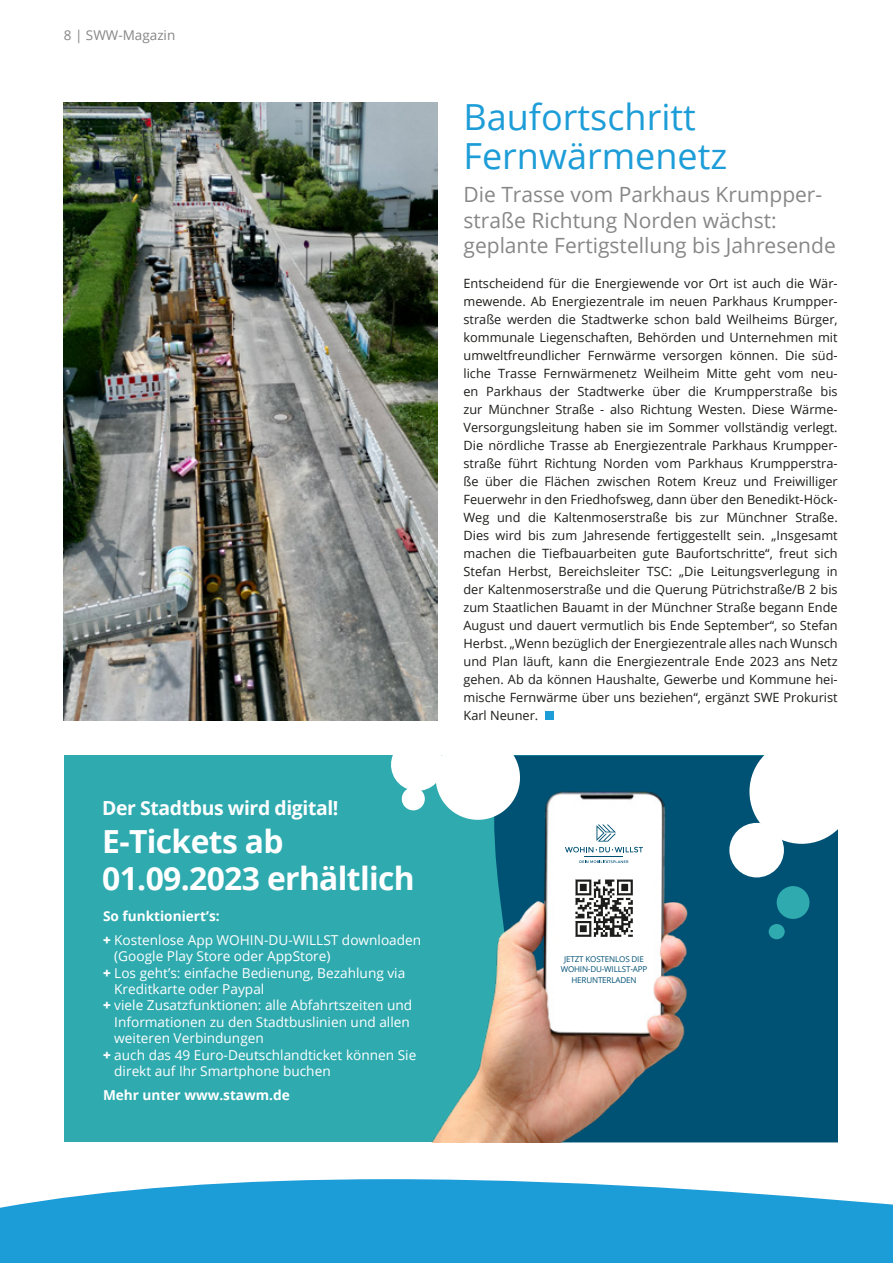
<style>
.page{position:relative;width:893px;height:1263px;background:#fff}
.page>*{position:absolute;margin:0;border:0;box-sizing:border-box;transform-origin:0 0}
.t1{font:36px/39px "Open Sans";color:#1d9dd8}
.t2{font:700 31.8px/37.3px "Open Sans";letter-spacing:-.02em;color:#fff}
.t3{font:21px/25.2px "Open Sans";color:#878787}
.t4{font:700 19.35px "Open Sans";letter-spacing:-.02em;color:#fff}
.t5{font:13.65px/24.3px "Open Sans";color:#fff}
.t6{font:700 13.65px "Open Sans";color:#fff}
.t7{font:13.5px "Open Sans";color:#878787}
.t8{font:12.75px/18px "Open Sans";color:#1d1d1b;text-align:justify}
.t9{font:8.1px/10.4px "Open Sans";letter-spacing:-.02em;color:#005275;text-align:center}
.s1{font-weight:700}
.s2{font-weight:800}
</style>
<div class="page">
<img style="left:64px;top:102px;width:374px;height:618px">
<div style="left:545px;top:711px;width:8px;height:9px;background:#1d9dd8"></div>
<div style="left:64px;top:755px;width:774px;height:387px;background:#2faaaf"></div>
<div style="left:526px;top:755px;width:312px;height:387px;background:#005275"></div>
<img style="left:432px;top:781px;width:352px;height:361px">
<svg style="left:596px;top:824px;width:20px;height:17px"></svg>
<svg style="left:579px;top:860px;width:49px;height:3px"></svg>
<hr style="left:584px;top:856px;width:39px;height:1px;background:#005275">
<svg style="left:565px;top:847px;width:78px;height:5px"></svg>
<img style="left:573px;top:877px;width:62px;height:62px">
<svg style="left:749px;top:755px;width:89px;height:89px;background:#edf3f5"></svg>
<div style="left:769px;top:924px;width:16px;height:15px;background:#2faaaf;border-radius:50%"></div>
<div style="left:729px;top:823px;width:55px;height:54px;background:#fff;border-radius:50%"></div>
<div style="left:777px;top:886px;width:32px;height:33px;background:#2faaaf;border-radius:50%"></div>
<svg style="left:391px;top:755px;width:135px;height:71px"></svg>
<svg style="left:0;top:1179px;width:893px;height:84px;background:#35a7dc"></svg>
<p class="t7" style="left:64px;top:26px;width:113px">8 | SWW-Magazin</p>
<h3 class="t4" style="left:102px;top:795px;width:238px">Der Stadtbus wird digital!</h3>
<h2 class="t2" style="left:102px;top:822px;width:314px">E-Tickets ab<br>01.09.2023 erhältlich</h2>
<p class="t5" style="left:103px;top:903px;width:320px"><span class="s1">So funktioniert’s:<br></span><span class="s2">+</span> Kostenlose App WOHIN-DU-WILLST downloaden</p>
<p class="t5" style="left:114px;top:944px;width:218px">(Google Play Store oder AppStore)</p>
<p class="t5" style="left:103px;top:960px;width:304px"><span class="s2">+</span> Los geht’s: einfache Bedienung, Bezahlung via</p>
<p class="t5" style="left:114px;top:976px;width:152px">Kreditkarte oder Paypal</p>
<p class="t5" style="left:103px;top:993px;width:311px"><span class="s2">+</span> viele Zusatzfunktionen: alle Abfahrtszeiten und</p>
<p class="t5" style="left:114px;top:1009px;width:297px">Informationen zu den Stadtbuslinien und allen</p>
<p class="t5" style="left:114px;top:1026px;width:151px">weiteren Verbindungen</p>
<p class="t5" style="left:103px;top:1042px;width:315px"><span class="s2">+</span> auch das 49 Euro-Deutschlandticket können Sie</p>
<p class="t5" style="left:114px;top:1058px;width:218px">direkt auf Ihr Smartphone buchen</p>
<p class="t6" style="left:103px;top:1085px;width:188px">Mehr unter www.stawm.de</p>
<h1 class="t1" style="left:463px;top:96px;width:265px">Baufortschritt<br>Fernwärmenetz</h1>
<h3 class="t3" style="left:463px;top:182px;width:374px">Die Trasse vom Parkhaus Krumpper&shy;straße Richtung Norden wächst: geplante Fertigstellung bis Jahresende</h3>
<p class="t8" style="left:463px;top:274px;width:376px">Entscheidend für die Energiewende vor Ort ist auch die Wär&shy;mewende. Ab Energiezentrale im neuen Parkhaus Krumpper&shy;straße werden die Stadtwerke schon bald Weilheims Bürger, kommunale Liegenschaften, Behörden und Unternehmen mit umweltfreundlicher Fernwärme versorgen können. Die süd&shy;liche Trasse Fernwärmenetz Weilheim Mitte geht vom neu&shy;en Parkhaus der Stadtwerke über die Krumpperstraße bis zur Münchner Straße - also Richtung Westen. Diese Wärme-Versorgungsleitung haben sie im Sommer vollständig verlegt.<br>Die nördliche Trasse ab Energiezentrale Parkhaus Krumpper&shy;straße führt Richtung Norden vom Parkhaus Krumpperstra&shy;ße über die Flächen zwischen Rotem Kreuz und Freiwilliger Feuerwehr in den Friedhofsweg, dann über den Benedikt-Höck-Weg und die Kaltenmoserstraße bis zur Münchner Straße.<br>Dies wird bis zum Jahresende fertiggestellt sein. „Insgesamt machen die Tiefbauarbeiten gute Baufortschritte“, freut sich Stefan Herbst, Bereichsleiter TSC: „Die Leitungsverlegung in der Kaltenmoserstraße und die Querung Pütrichstraße/B 2 bis zum Staatlichen Bauamt in der Münchner Straße begann Ende August und dauert vermutlich bis Ende September“, so Stefan Herbst. „Wenn bezüglich der Energiezentrale alles nach Wunsch und Plan läuft, kann die Energiezentrale Ende 2023 ans Netz gehen. Ab da können Haushalte, Gewerbe und Kommune hei&shy;mische Fernwärme über uns beziehen“, ergänzt SWE Prokurist Karl Neuner.</p>
<p class="t9" style="left:561px;top:954px;width:88px">JETZT KOSTENLOS DIE<br>WOHIN-DU-WILLST-APP<br>HERUNTERLADEN</p>
</div>
